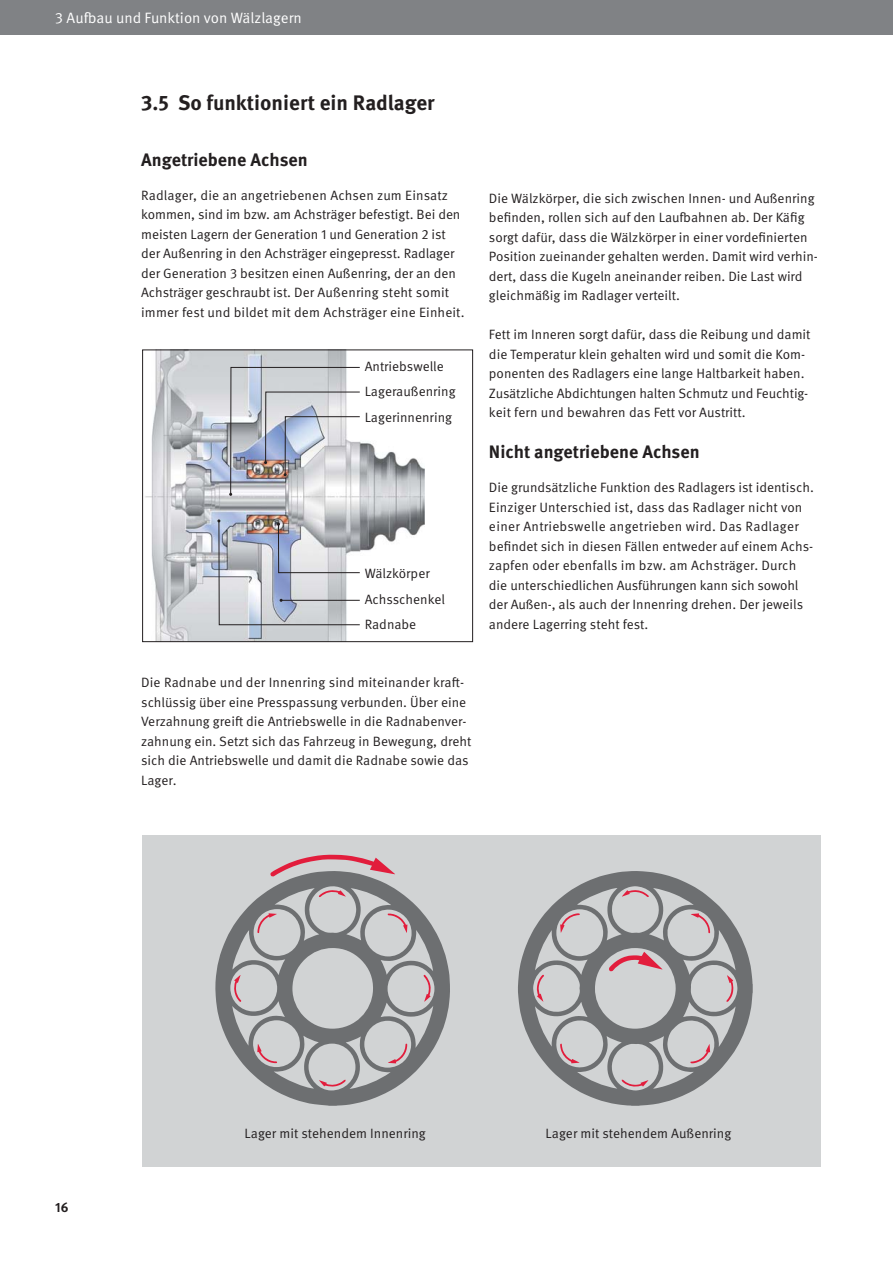
<style>
.page{position:relative;width:893px;height:1263px;background:#fff}
.page>*{position:absolute;margin:0;border:0;box-sizing:border-box;transform-origin:0 0}
.t1{font:700 21px "Meta OT";color:#231f20}
.t2{font:700 18px "Meta OT";color:#231f20}
.t3{font:15px "Meta OT Norm";color:#fff}
.t4{font:13.5px/19.5px "Meta OT Norm";color:#231f20}
.t5{font:700 13.5px "Meta OT";color:#231f20}
</style>
<div class="page">
<div style="left:142px;top:835px;width:679px;height:332px;background:#d1d3d4"></div>
<div style="left:0;top:0;width:893px;height:34px;background:#808285"></div>
<svg style="left:215px;top:877px;width:235px;height:229px"></svg>
<svg style="left:270px;top:855px;width:125px;height:22px"></svg>
<svg style="left:388px;top:1044px;width:19px;height:19px"></svg>
<svg style="left:257px;top:913px;width:20px;height:20px"></svg>
<svg style="left:257px;top:1044px;width:20px;height:19px"></svg>
<svg style="left:388px;top:913px;width:19px;height:20px"></svg>
<svg style="left:319px;top:1080px;width:27px;height:7px"></svg>
<svg style="left:423px;top:975px;width:8px;height:27px"></svg>
<svg style="left:234px;top:975px;width:7px;height:27px"></svg>
<svg style="left:319px;top:890px;width:27px;height:7px"></svg>
<svg style="left:518px;top:871px;width:235px;height:235px"></svg>
<svg style="left:609px;top:952px;width:53px;height:19px"></svg>
<svg style="left:560px;top:913px;width:20px;height:20px"></svg>
<svg style="left:690px;top:1044px;width:20px;height:19px"></svg>
<svg style="left:691px;top:913px;width:19px;height:20px"></svg>
<svg style="left:560px;top:1043px;width:19px;height:20px"></svg>
<svg style="left:622px;top:1080px;width:26px;height:7px"></svg>
<svg style="left:622px;top:890px;width:27px;height:7px"></svg>
<svg style="left:537px;top:975px;width:7px;height:27px"></svg>
<svg style="left:726px;top:975px;width:7px;height:27px"></svg>
<img style="left:145px;top:352px;width:279px;height:288px">
<div style="left:142px;top:350px;width:331px;height:292px;border:1px solid #231f20"></div>
<svg style="left:229px;top:367px;width:131px;height:129px"></svg>
<svg style="left:217px;top:519px;width:143px;height:107px"></svg>
<p class="t3" style="left:55px;top:13px;width:248px">3 Aufbau und Funktion von Wälzlagern</p>
<h1 class="t1" style="left:141px;top:95px;width:295px">3.5 So funktioniert ein Radlager</h1>
<h2 class="t2" style="left:141px;top:153px;width:168px">Angetriebene Achsen</h2>
<p class="t4" style="left:141px;top:187px;width:325px">Radlager, die an angetriebenen Achsen zum Einsatz kommen, sind im bzw. am Achsträger befestigt. Bei den meisten Lagern der Generation 1 und Generation 2 ist der Außenring in den Achsträger eingepresst. Radlager der Generation 3 besitzen einen Außenring, der an den Achsträger geschraubt ist. Der Außenring steht somit immer fest und bildet mit dem Achsträger eine Einheit.</p>
<p class="t4" style="left:365px;top:355px;width:93px;line-height:25.3px">Antriebswelle<br>Lageraußenring<br>Lagerinnenring</p>
<p class="t4" style="left:365px;top:563px;width:82px;line-height:25.3px">Wälzkörper<br>Achsschenkel<br>Radnabe</p>
<p class="t4" style="left:489px;top:190px;width:330px">Die Wälzkörper, die sich zwischen Innen- und Außenring befinden, rollen sich auf den Laufbahnen ab. Der Käfig sorgt dafür, dass die Wälzkörper in einer vordefinierten Position zueinander gehalten werden. Damit wird verhin&shy;dert, dass die Kugeln aneinander reiben. Die Last wird gleichmäßig im Radlager verteilt.</p>
<p class="t4" style="left:489px;top:326px;width:323px">Fett im Inneren sorgt dafür, dass die Reibung und damit die Temperatur klein gehalten wird und somit die Kom&shy;ponenten des Radlagers eine lange Haltbarkeit haben.<br>Zusätzliche Abdichtungen halten Schmutz und Feuchtig&shy;keit fern und bewahren das Fett vor Austritt.</p>
<h2 class="t2" style="left:489px;top:445px;width:212px">Nicht angetriebene Achsen</h2>
<p class="t4" style="left:489px;top:479px;width:326px">Die grundsätzliche Funktion des Radlagers ist identisch.<br>Einziger Unterschied ist, dass das Radlager nicht von einer Antriebswelle angetrieben wird. Das Radlager befindet sich in diesen Fällen entweder auf einem Achs&shy;zapfen oder ebenfalls im bzw. am Achsträger. Durch die unterschiedlichen Ausführungen kann sich sowohl der Außen-, als auch der Innenring drehen. Der jeweils andere Lagerring steht fest.</p>
<p class="t4" style="left:141px;top:674px;width:332px">Die Radnabe und der Innenring sind miteinander kraft&shy;schlüssig über eine Presspassung verbunden. Über eine Verzahnung greift die Antriebswelle in die Radnabenver&shy;zahnung ein. Setzt sich das Fahrzeug in Bewegung, dreht sich die Antriebswelle und damit die Radnabe sowie das Lager.</p>
<p class="t5" style="left:55px;top:1202px;width:15px">16</p>
<p class="t4" style="left:245px;top:1125px;width:183px">Lager mit stehendem Innenring</p>
<p class="t4" style="left:546px;top:1125px;width:187px">Lager mit stehendem Außenring</p>
</div>
